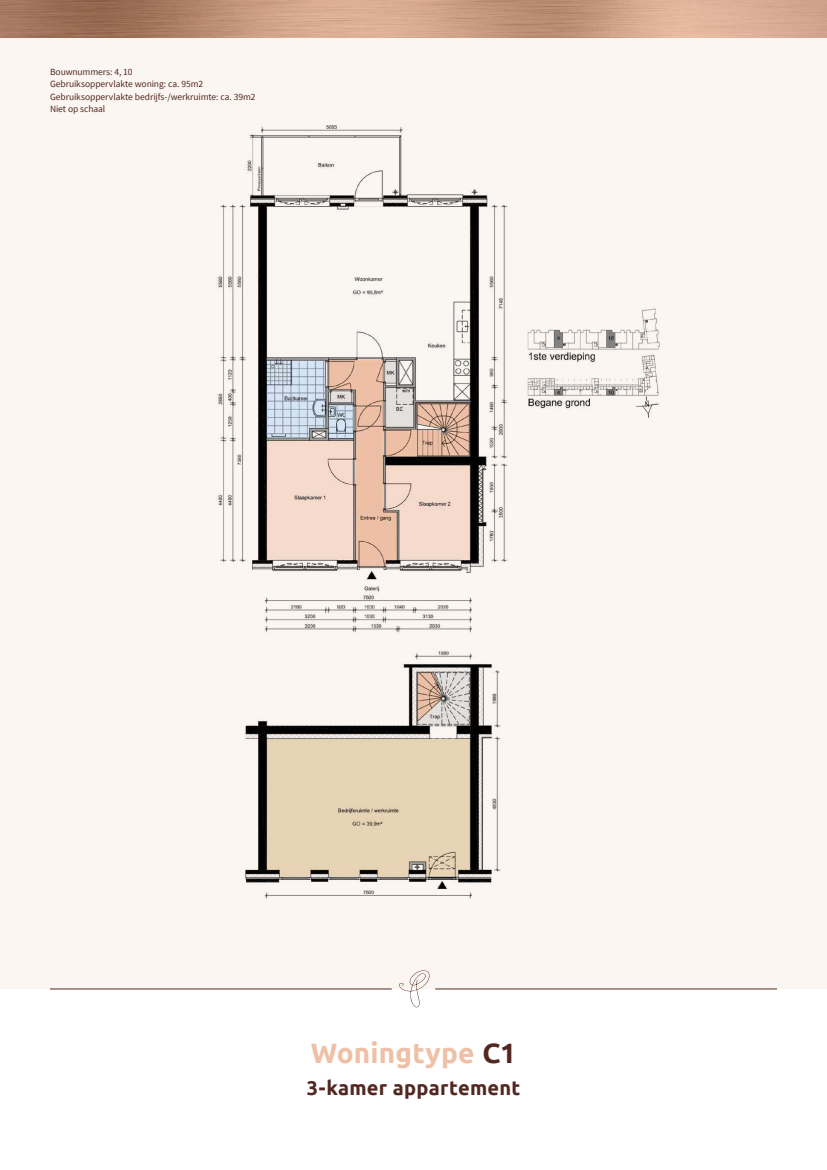
<style>
.page{position:relative;width:827px;height:1170px;background:#fff}
.page>*{position:absolute;margin:0;border:0;box-sizing:border-box;transform-origin:0 0}
.t1{font:700 28px "Ubuntu";letter-spacing:.005em;color:#eec0a6}
.t2{font:700 20px "Ubuntu";letter-spacing:.015em;color:#522720}
.t3{font:9.5px/12.5px "Source Sans Pro";letter-spacing:-.01em;color:#522720}
.s1{color:#522720}
</style>
<div class="page">
<div style="left:0;top:37px;width:827px;height:951px;background:#fcf6f2"></div>
<img style="left:216px;top:125px;width:444px;height:774px">
<hr style="left:50px;top:988px;width:342px;height:1px;background:#522720">
<hr style="left:435px;top:988px;width:342px;height:1px;background:#522720">
<svg style="left:399px;top:970px;width:31px;height:37px"></svg>
<img style="left:0;top:0;width:827px;height:38px">
<p class="t3" style="left:50px;top:65px;width:207px">Bouwnummers: 4, 10<br>Gebruiksoppervlakte woning: ca. 95m2<br>Gebruiksoppervlakte bedrijfs-/werkruimte: ca. 39m2<br>Niet op schaal</p>
<h1 class="t1" style="left:311px;top:1035px;width:207px">Woningtype <span class="s1">C1</span></h1>
<h2 class="t2" style="left:307px;top:1076px;width:215px">3-kamer appartement</h2>
</div>
